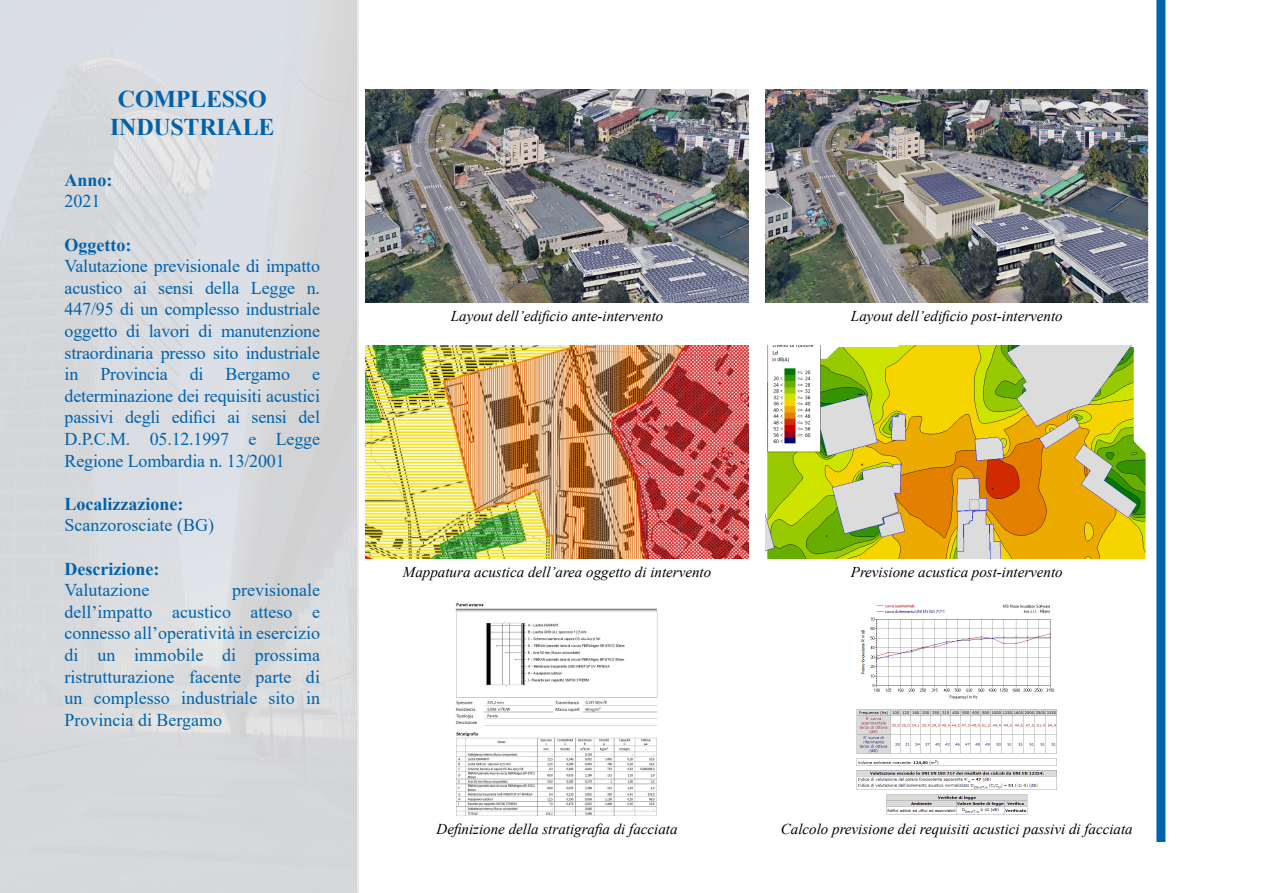
<style>
.page{position:relative;width:1263px;height:893px;background:#fff}
.page>*{position:absolute;margin:0;border:0;box-sizing:border-box;transform-origin:0 0}
.t1{font:700 24px/28.8px "Times New Roman";letter-spacing:-.01em;color:#0062ab;text-align:center}
.t2{font:18px/21.6px "Times New Roman";color:#0062ab;text-align:justify}
.t3{font:700 18px "Times New Roman";color:#0062ab}
.t4{font:italic 15px "Times New Roman";color:#000}
</style>
<div class="page">
<div style="left:1156px;top:0;width:9px;height:842px;background:#0062ab"></div>
<div style="left:0;top:0;width:358px;height:893px;background:#d7d9dc"></div>
<img style="left:366px;top:346px;width:382px;height:213px">
<img style="left:765px;top:346px;width:381px;height:213px">
<img style="left:366px;top:89px;width:382px;height:213px">
<img style="left:765px;top:89px;width:383px;height:213px">
<img style="left:455px;top:603px;width:203px;height:212px">
<img style="left:856px;top:604px;width:201px;height:211px">
<h1 class="t1" style="left:110px;top:83px;width:166px">COMPLESSO<br>INDUSTRIALE</h1>
<p class="t3" style="left:65px;top:167px;width:50px">Anno:</p>
<p class="t2" style="left:65px;top:190px;width:37px">2021</p>
<p class="t3" style="left:65px;top:232px;width:68px">Oggetto:</p>
<p class="t2" style="left:65px;top:255px;width:257px">Valutazione previsionale di impatto acustico ai sensi della Legge n.<br>447/95 di un complesso industriale oggetto di lavori di manutenzione straordinaria presso sito industriale in Provincia di Bergamo e determinazione dei requisiti acustici passivi degli edifici ai sensi del D.P.C.M. 05.12.1997 e Legge Regione Lombardia n. 13/2001</p>
<p class="t3" style="left:65px;top:491px;width:120px">Localizzazione:</p>
<p class="t2" style="left:65px;top:514px;width:151px">Scanzorosciate (BG)</p>
<p class="t3" style="left:65px;top:556px;width:96px">Descrizione:</p>
<p class="t2" style="left:65px;top:579px;width:86px">Valutazione</p>
<p class="t2" style="left:65px;top:579px;width:257px;text-indent:167px">previsionale dell’impatto acustico atteso e connesso all’operatività in esercizio di un immobile di prossima ristrutturazione facente parte di un complesso industriale sito in Provincia di Bergamo</p>
<p class="t4" style="left:451px;top:305px;width:214px">Layout dell’edificio ante-intervento</p>
<p class="t4" style="left:851px;top:305px;width:213px">Layout dell’edificio post-intervento</p>
<p class="t4" style="left:403px;top:562px;width:310px">Mappatura acustica dell’area oggetto di intervento</p>
<p class="t4" style="left:851px;top:562px;width:213px">Previsione acustica post-intervento</p>
<p class="t4" style="left:437px;top:818px;width:242px">Definizione della stratigrafia di facciata</p>
<p class="t4" style="left:781px;top:818px;width:353px">Calcolo previsione dei requisiti acustici passivi di facciata</p>
</div>
